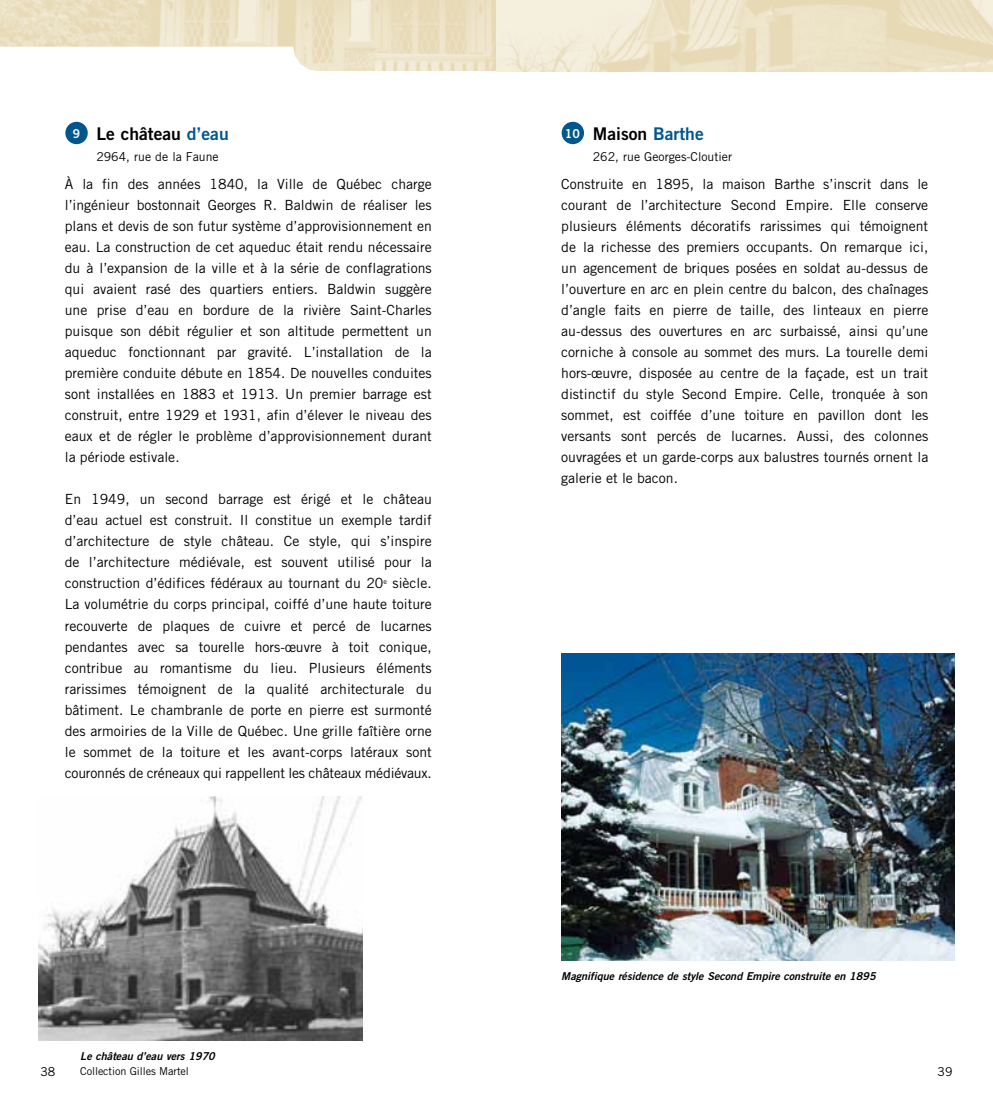
<style>
.page{position:relative;width:993px;height:1117px;background:#fff}
.page>*{position:absolute;margin:0;border:0;box-sizing:border-box;transform-origin:0 0}
.t1{font:17.5px "Trade Gothic Bold Two";color:#000}
.t2{font:14px/21px "Trade Gothic";color:#000;text-align:justify}
.t3{font:12.25px "Trade Gothic";color:#000}
.t4{font:12.25px "Trade Gothic Bold Two";color:#fff}
.t5{font:italic 10.85px "Trade Gothic Bold Two";color:#000}
.t6{font:10.85px "Trade Gothic";letter-spacing:-.01em;color:#000}
.s1{color:#00578e}
</style>
<div class="page">
<div style="left:65px;top:122px;width:23px;height:22px;background:#00578e;border-radius:50%"></div>
<img style="left:0;top:0;width:496px;height:71px">
<svg style="left:496px;top:0;width:496px;height:71px;background:#ede3c9"></svg>
<img style="left:38px;top:796px;width:324px;height:244px">
<div style="left:561px;top:122px;width:23px;height:22px;background:#00578e;border-radius:50%"></div>
<img style="left:561px;top:653px;width:393px;height:306px">
<p class="t4" style="left:73px;top:125px;width:9px">9</p>
<p class="t1" style="left:96px;top:123px;width:134px">Le château <span class="s1">d’eau</span></p>
<p class="t3" style="left:96px;top:149px;width:124px">2964, rue de la Faune</p>
<p class="t4" style="left:564px;top:125px;width:16px">10</p>
<p class="t1" style="left:592px;top:122px;width:112px">Maison <span class="s1">Barthe</span></p>
<p class="t3" style="left:592px;top:149px;width:141px">262, rue Georges-Cloutier</p>
<p class="t2" style="left:65px;top:173px;width:368px">À la fin des années 1840, la Ville de Québec charge l’ingénieur bostonnait Georges R. Baldwin de réaliser les plans et devis de son futur système d’approvisionnement en eau. La construction de cet aqueduc était rendu nécessaire du à l’expansion de la ville et à la série de conflagrations qui avaient rasé des quartiers entiers. Baldwin suggère une prise d’eau en bordure de la rivière Saint-Charles puisque son débit régulier et son altitude permettent un aqueduc fonctionnant par gravité. L’installation de la première conduite débute en 1854. De nouvelles conduites sont installées en 1883 et 1913. Un premier barrage est construit, entre 1929 et 1931, afin d’élever le niveau des eaux et de régler le problème d’approvisionnement durant la période estivale.</p>
<p class="t2" style="left:65px;top:488px;width:368px">En 1949, un second barrage est érigé et le château d’eau actuel est construit. Il constitue un exemple tardif d’architecture de style château. Ce style, qui s’inspire de l’architecture médiévale, est souvent utilisé pour la construction d’édifices fédéraux au tournant du 20<sup>e</sup> siècle.<br>La volumétrie du corps principal, coiffé d’une haute toiture recouverte de plaques de cuivre et percé de lucarnes pendantes avec sa tourelle hors-œuvre à toit conique, contribue au romantisme du lieu. Plusieurs éléments rarissimes témoignent de la qualité architecturale du bâtiment. Le chambranle de porte en pierre est surmonté des armoiries de la Ville de Québec. Une grille faîtière orne le sommet de la toiture et les avant-corps latéraux sont couronnés de créneaux qui rappellent les châteaux médiévaux.</p>
<p class="t2" style="left:561px;top:173px;width:368px">Construite en 1895, la maison Barthe s’inscrit dans le courant de l’architecture Second Empire. Elle conserve plusieurs éléments décoratifs rarissimes qui témoignent de la richesse des premiers occupants. On remarque ici, un agencement de briques posées en soldat au-dessus de l’ouverture en arc en plein centre du balcon, des chaînages d’angle faits en pierre de taille, des linteaux en pierre au-dessus des ouvertures en arc surbaissé, ainsi qu’une corniche à console au sommet des murs. La tourelle demi hors-œuvre, disposée au centre de la façade, est un trait distinctif du style Second Empire. Celle, tronquée à son sommet, est coiffée d’une toiture en pavillon dont les versants sont percés de lucarnes. Aussi, des colonnes ouvragées et un garde-corps aux balustres tournés ornent la galerie et le bacon.</p>
<p class="t5" style="left:561px;top:969px;width:316px">Magnifique résidence de style Second Empire construite en 1895</p>
<p class="t5" style="left:80px;top:1048px;width:136px">Le château d’eau vers 1970</p>
<p class="t6" style="left:80px;top:1063px;width:110px">Collection Gilles Martel</p>
<p class="t3" style="left:40px;top:1063px;width:16px">38</p>
<p class="t3" style="left:937px;top:1063px;width:16px">39</p>
</div>
